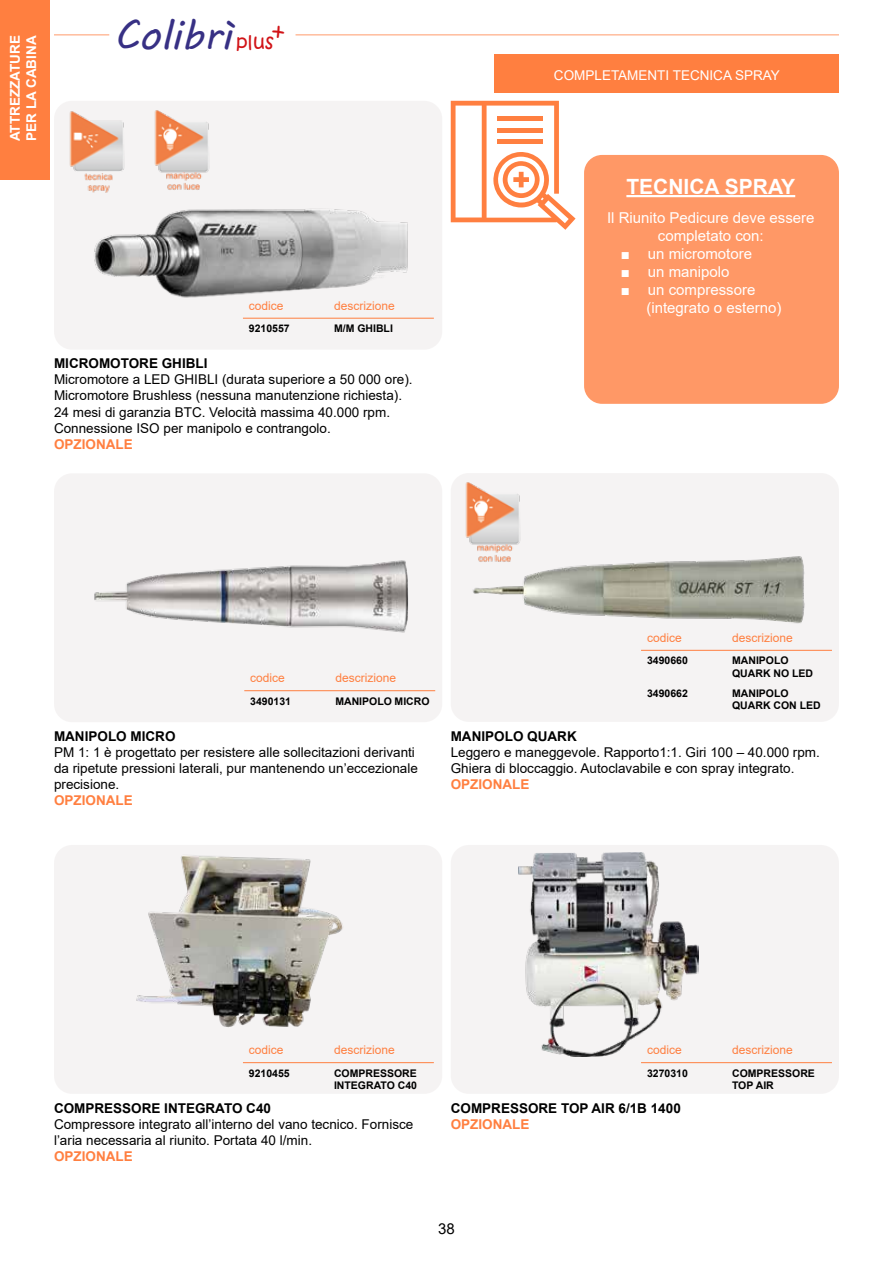
<style>
.page{position:relative;width:893px;height:1263px;background:#fff}
.page>*{position:absolute;margin:0;border:0;box-sizing:border-box;transform-origin:0 0}
.t1{font:41.25px "MV Boli";color:#373084}
.t2{font:700 21px "Arial";color:#fff}
.t3{font:19.05px "Kristen ITC";color:#d11317}
.t4{font:15px/18px "Arial";color:#fff;text-align:center}
.t5{font:15px "Arial";color:#000}
.t6{font:13.5px/16.2px "Arial";color:#000}
.t7{font:700 13.5px "Arial";color:#000}
.t8{font:700 13.5px "Arial";color:#ff7f40}
.t9{font:13.5px "Arial";color:#fff}
.t10{font:700 13.5px/16.2px "Arial";color:#fff}
.t11{font:12px "Arial";color:#ff7f40}
.t12{font:700 10.5px/12.6px "Arial";color:#000}
</style>
<div class="page">
<div style="left:54px;top:473px;width:388px;height:249px;background:#f2efef;border-radius:18px"></div>
<div style="left:54px;top:101px;width:388px;height:249px;background:#f2efef;border-radius:18px"></div>
<div style="left:451px;top:473px;width:388px;height:249px;background:#f2efef;border-radius:18px"></div>
<div style="left:451px;top:845px;width:388px;height:249px;background:#f2efef;border-radius:18px"></div>
<div style="left:54px;top:845px;width:388px;height:249px;background:#f2efef;border-radius:18px"></div>
<div style="left:0;top:0;width:50px;height:180px;background:#ff7f40"></div>
<div style="left:495px;top:54px;width:344px;height:38px;background:#ff7f40"></div>
<img style="left:94px;top:209px;width:340px;height:109px">
<img style="left:94px;top:560px;width:314px;height:73px">
<img style="left:473px;top:556px;width:359px;height:94px">
<img style="left:518px;top:852px;width:180px;height:204px">
<img style="left:136px;top:856px;width:207px;height:171px">
<div style="left:584px;top:155px;width:255px;height:249px;background:#ff9866;border-radius:18px"></div>
<hr style="left:626px;top:195px;width:169px;height:2px;background:#fff">
<svg style="left:451px;top:101px;width:125px;height:129px"></svg>
<hr style="left:243px;top:318px;width:191px;height:1px;background:#ff7f40">
<hr style="left:244px;top:690px;width:191px;height:1px;background:#ff7f40">
<hr style="left:641px;top:650px;width:191px;height:1px;background:#ff7f40">
<img style="left:69px;top:110px;width:140px;height:83px">
<img style="left:465px;top:482px;width:71px;height:85px">
<hr style="left:296px;top:34px;width:543px;height:1px;background:#ff7f40">
<hr style="left:54px;top:34px;width:55px;height:1px;background:#ff7f40">
<hr style="left:243px;top:1062px;width:191px;height:1px;background:#ff7f40">
<hr style="left:641px;top:1062px;width:191px;height:1px;background:#ff7f40">
<p class="t10" style="left:7px;top:141px;width:107px;rotate:-90deg">ATTREZZATURE<br>PER LA CABINA</p>
<h1 class="t1" style="left:114px;top:7px;width:173px">Colibrì <sup>+</sup></h1>
<h3 class="t3" style="left:236px;top:30px;width:39px">plus</h3>
<p class="t11" style="left:249px;top:297px;width:36px">codice</p>
<p class="t11" style="left:334px;top:297px;width:62px">descrizione</p>
<p class="t12" style="left:249px;top:322px;width:42px">9210557</p>
<p class="t12" style="left:334px;top:322px;width:60px">M/M GHIBLI</p>
<p class="t7" style="left:54px;top:354px;width:155px">MICROMOTORE GHIBLI</p>
<p class="t6" style="left:54px;top:371px;width:360px">Micromotore a LED GHIBLI (durata superiore a 50 000 ore).<br>Micromotore Brushless (nessuna manutenzione richiesta).<br>24 mesi di garanzia BTC. Velocità massima 40.000 rpm.<br>Connessione ISO per manipolo e contrangolo.</p>
<p class="t8" style="left:54px;top:435px;width:80px">OPZIONALE</p>
<p class="t9" style="left:554px;top:66px;width:227px">COMPLETAMENTI TECNICA SPRAY</p>
<h2 class="t2" style="left:626px;top:172px;width:170px">TECNICA SPRAY</h2>
<p class="t4" style="left:607px;top:208px;width:209px">Il Riunito Pedicure deve essere completato con:</p>
<p class="t4" style="left:621px;top:244px;width:133px">■ un micromotore</p>
<p class="t4" style="left:621px;top:262px;width:110px">■ un manipolo</p>
<p class="t4" style="left:646px;top:280px;width:137px;text-align:left;text-indent:-26px">■ un compressore (integrato o esterno)</p>
<p class="t11" style="left:250px;top:670px;width:36px">codice</p>
<p class="t11" style="left:335px;top:670px;width:62px">descrizione</p>
<p class="t12" style="left:250px;top:695px;width:42px">3490131</p>
<p class="t12" style="left:335px;top:695px;width:96px">MANIPOLO MICRO</p>
<p class="t7" style="left:54px;top:726px;width:123px">MANIPOLO MICRO</p>
<p class="t6" style="left:54px;top:744px;width:365px">PM 1: 1 è progettato per resistere alle sollecitazioni derivanti da ripetute pressioni laterali, pur mantenendo un’eccezionale precisione.</p>
<p class="t8" style="left:54px;top:791px;width:80px">OPZIONALE</p>
<p class="t11" style="left:647px;top:629px;width:36px">codice</p>
<p class="t11" style="left:732px;top:629px;width:62px">descrizione</p>
<p class="t12" style="left:647px;top:655px;width:42px">3490660</p>
<p class="t12" style="left:732px;top:655px;width:83px">MANIPOLO<br>QUARK NO LED</p>
<p class="t12" style="left:647px;top:687px;width:42px">3490662</p>
<p class="t12" style="left:732px;top:687px;width:90px">MANIPOLO<br>QUARK CON LED</p>
<p class="t7" style="left:451px;top:726px;width:127px">MANIPOLO QUARK</p>
<p class="t6" style="left:451px;top:744px;width:371px">Leggero e maneggevole. Rapporto1:1. Giri 100 – 40.000 rpm.<br>Ghiera di bloccaggio. Autoclavabile e con spray integrato.</p>
<p class="t8" style="left:451px;top:775px;width:80px">OPZIONALE</p>
<p class="t11" style="left:249px;top:1042px;width:36px">codice</p>
<p class="t11" style="left:334px;top:1042px;width:62px">descrizione</p>
<p class="t12" style="left:249px;top:1067px;width:42px">9210455</p>
<p class="t12" style="left:334px;top:1067px;width:85px">COMPRESSORE<br>INTEGRATO C40</p>
<p class="t7" style="left:54px;top:1098px;width:219px">COMPRESSORE INTEGRATO C40</p>
<p class="t6" style="left:54px;top:1116px;width:361px">Compressore integrato all’interno del vano tecnico. Fornisce l’aria necessaria al riunito. Portata 40 l/min.</p>
<p class="t8" style="left:54px;top:1147px;width:80px">OPZIONALE</p>
<p class="t11" style="left:647px;top:1042px;width:36px">codice</p>
<p class="t11" style="left:732px;top:1042px;width:62px">descrizione</p>
<p class="t12" style="left:647px;top:1067px;width:42px">3270310</p>
<p class="t12" style="left:732px;top:1067px;width:84px">COMPRESSORE<br>TOP AIR</p>
<p class="t7" style="left:451px;top:1098px;width:232px">COMPRESSORE TOP AIR 6/1B 1400</p>
<p class="t8" style="left:451px;top:1114px;width:80px">OPZIONALE</p>
<p class="t5" style="left:438px;top:1218px;width:18px">38</p>
</div>
